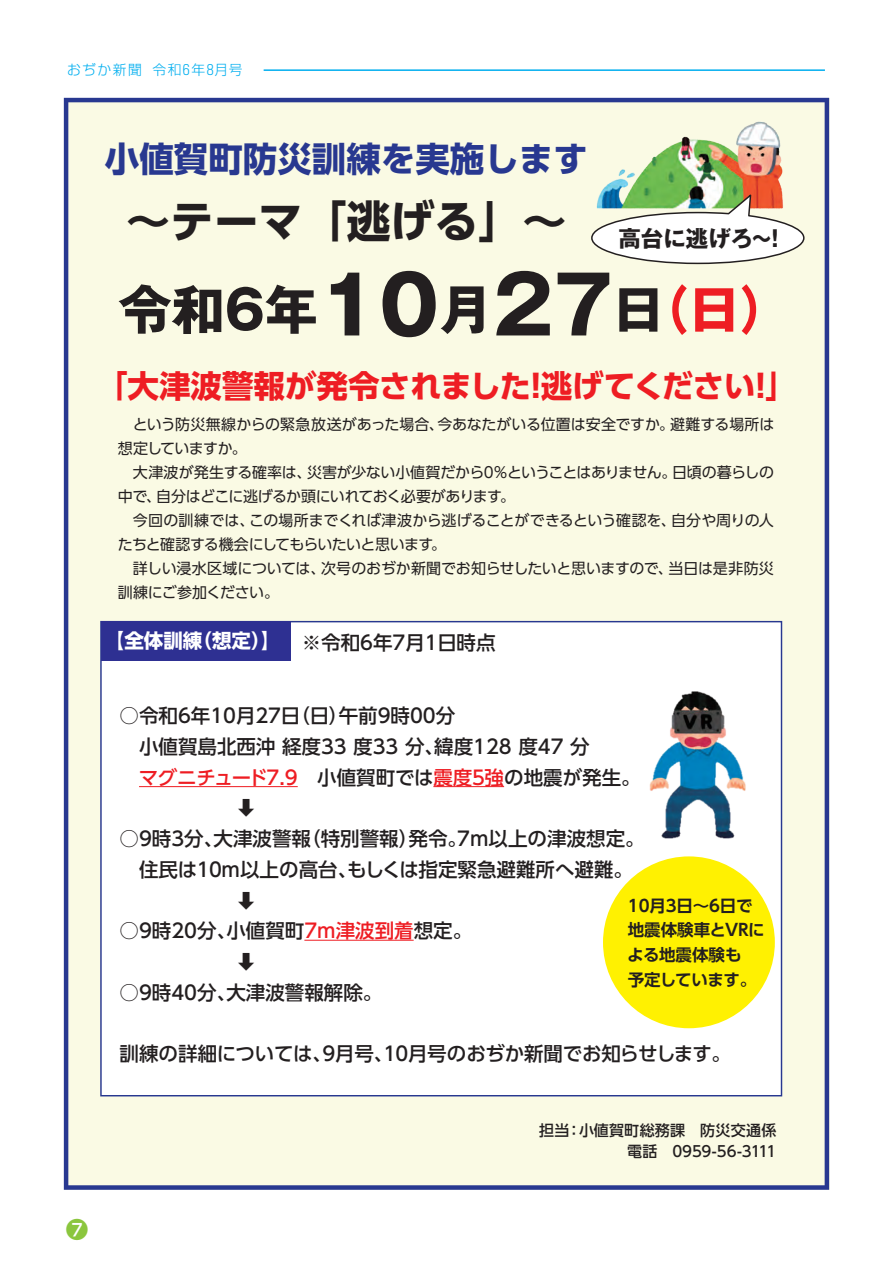
<style>
.page{position:relative;width:893px;height:1263px;background:#fff}
.page>*{position:absolute;margin:0;border:0;box-sizing:border-box;transform-origin:0 0}
.t1{font:700 79.8px "Gothic MB101 Pr 6";color:#231f20}
.t2{font:700 53.1px "Gothic MB101 Pr 6";color:#231f20}
.t3{font:700 53.1px "Gothic MB101 Pr 6";color:#ee1d23}
.t4{font:700 44.1px "UD Shin Go Pr 6";color:#231f20}
.t5{font:700 34.5px "UD Shin Go Pr 6";color:#283890}
.t6{font:700 31.5px "UD Shin Go Pr 6";letter-spacing:-.005em;color:#ee1d23}
.t7{font:700 22.5px "Gothic MB101 Pr 6";color:#231f20}
.t8{font:500 22.5px "UD Shin Go Pr 6";color:#8bc63e}
.t9{font:500 19.5px/30.8px "UD Shin Go Pr 6";color:#231f20}
.t10{font:500 19.5px "UD Shin Go Pr 6";letter-spacing:-.015em;color:#ee1d23}
.t11{font:700 19.5px "UD Shin Go Pr 6";color:#fff}
.t12{font:700 16.5px/24.8px "UD Shin Go Pr 6 De";letter-spacing:-.01em;color:#231f20}
.t13{font:15px/24px "UD Shin Go Pr 6";letter-spacing:-.02em;color:#231f20}
.t14{font:15px "UD Shin Go Pr 6";letter-spacing:-.04em;color:#231f20}
.t15{font:15px "UD Shin Go Pr 6";letter-spacing:-.045em;color:#231f20}
.t16{font:500 15px "UD Shin Go Pr 6";letter-spacing:.01em;color:#231f20}
.t17{font:15px "UD Shin Go Pr 6";color:#231f20}
.t18{font:500 15px "UD Shin Go Pr 6";letter-spacing:-.035em;color:#231f20}
.t19{font:15px "UD Shin Go Pr 6";letter-spacing:.015em;color:#231f20}
.t20{font:15px "UD Shin Go Pr 6";letter-spacing:.005em;color:#231f20}
.t21{font:300 13.8px "Shin Go Pr 6 N";letter-spacing:.105em;color:#00aeef}
.s1{color:#231f20}
.s2{font-weight:500;color:#231f20}
.s3{color:#ee1d23}
</style>
<div class="page">
<hr style="left:264px;top:69px;width:561px;height:2px;background:#00aeef">
<div style="left:64px;top:98px;width:765px;height:1092px;background:#fafae4"></div>
<img style="left:594px;top:110px;width:194px;height:82px">
<svg style="left:590px;top:192px;width:215px;height:73px"></svg>
<div style="left:101px;top:622px;width:680px;height:474px;background:#fff"></div>
<div style="left:101px;top:622px;width:190px;height:39px;background:#2e3092"></div>
<hr style="left:139px;top:786px;width:159px;height:1px;background:#ee1d23">
<hr style="left:433px;top:786px;width:71px;height:1px;background:#ee1d23">
<hr style="left:304px;top:940px;width:110px;height:1px;background:#ee1d23">
<img style="left:649px;top:691px;width:97px;height:148px">
<div style="left:603px;top:856px;width:172px;height:172px;background:#fff101;border-radius:50%"></div>
<p class="t21" style="left:67px;top:58px;width:76px">おぢか新聞</p>
<p class="t21" style="left:152px;top:58px;width:92px">令和6年8月号</p>
<h3 class="t5" style="left:105px;top:131px;width:484px">小値賀町防災訓練を実施します</h3>
<h3 class="t4" style="left:126px;top:185px;width:442px">～テーマ「逃げる「~</h3>
<h2 class="t2" style="left:118px;top:265px;width:201px">令和６年</h2>
<h1 class="t1" style="left:309px;top:239px;width:316px">１０２７</h1>
<h2 class="t2" style="left:439px;top:265px;width:55px">月</h2>
<p class="t7" style="left:618px;top:220px;width:169px">高台に逃げろ !~</p>
<h2 class="t3" style="left:612px;top:265px;width:182px">（<span class="s1">日</span>日(</h2>
<h3 class="t6" style="left:96px;top:361px;width:702px">「大津波警報が発令されました逃げてください「</h3>
<h3 class="t6" style="left:520px;top:361px;width:33px">！</h3>
<h3 class="t6" style="left:745px;top:361px;width:33px">!</h3>
<p class="t13" style="left:118px;top:412px;width:327px;text-indent:15px">という防災無線からの緊急放送があった場合、想定していますか。</p>
<p class="t13" style="left:438px;top:412px;width:238px">今あなたがいる位置は安全ですか。</p>
<p class="t13" style="left:670px;top:412px;width:106px">避難する場所は</p>
<p class="t17" style="left:133px;top:460px;width:180px">大津波が発生する確率は、</p>
<p class="t14" style="left:307px;top:460px;width:371px">災害が少ない小値賀だから0％ということはありません。</p>
<p class="t13" style="left:672px;top:460px;width:103px">日頃の暮らしの</p>
<p class="t14" style="left:156px;top:484px;width:348px">自分はどこに逃げるか頭にいれておく必要があります</p>
<p class="t13" style="left:118px;top:484px;width:45px">中で、</p>
<p class="t13" style="left:500px;top:484px;width:16px">。</p>
<p class="t13" style="left:249px;top:508px;width:428px">この場所までくれば津波から逃げることができるという確認を、</p>
<p class="t13" style="left:671px;top:508px;width:104px">自分や周りの人</p>
<p class="t19" style="left:133px;top:508px;width:123px">今回の訓練では、</p>
<p class="t15" style="left:118px;top:532px;width:317px">たちと確認する機会にしてもらいたいと思います</p>
<p class="t13" style="left:431px;top:532px;width:16px">。</p>
<p class="t13" style="left:321px;top:556px;width:353px">次号のおぢか新聞でお知らせしたいと思いますので、</p>
<p class="t13" style="left:118px;top:556px;width:209px;text-indent:15px">詳しい浸水区域については、訓練にご参加ください。</p>
<p class="t20" style="left:668px;top:556px;width:107px">当日は是非防災</p>
<p class="t11" style="left:105px;top:624px;width:99px">【全体訓練</p>
<p class="t11" style="left:193px;top:624px;width:130px">（想定）】　 <span class="s2">※</span></p>
<p class="t9" style="left:321px;top:627px;width:176px">令和6年7月1日時点</p>
<p class="t9" style="left:339px;top:700px;width:118px">午前9時00分</p>
<p class="t9" style="left:120px;top:700px;width:230px">○令和6年10月27 （日日）</p>
<p class="t9" style="left:120px;top:731px;width:326px">　小値賀島北西沖経度33 度33 分、</p>
<p class="t9" style="left:434px;top:731px;width:157px">緯度128 度47 分</p>
<p class="t10" style="left:139px;top:761px;width:335px">マグニチュード7.9<span class="s1">　小値賀町では</span>震度</p>
<p class="t9" style="left:237px;top:792px;width:21px">⇩</p>
<p class="t9" style="left:408px;top:823px;width:238px">発令 7。 m以上の津波想定。</p>
<p class="t9" style="left:485px;top:761px;width:158px"><span class="s3">強</span>の地震が発生。</p>
<p class="t10" style="left:469px;top:761px;width:21px">５</p>
<p class="t9" style="left:120px;top:823px;width:105px">○9時3分、</p>
<p class="t9" style="left:301px;top:823px;width:118px">（特別警報）</p>
<p class="t9" style="left:214px;top:823px;width:99px">大津波警報</p>
<p class="t9" style="left:120px;top:853px;width:79px">　住民は</p>
<p class="t9" style="left:222px;top:853px;width:137px">m以上の高台、</p>
<p class="t9" style="left:347px;top:853px;width:287px">もしくは指定緊急避難所へ避難。</p>
<p class="t9" style="left:193px;top:853px;width:33px">１０</p>
<p class="t9" style="left:226px;top:884px;width:247px;text-indent:10px">⇩<br>小値賀町<span class="s3">7m津波到着</span>想定。</p>
<p class="t9" style="left:120px;top:915px;width:118px">○9時20分、</p>
<p class="t9" style="left:226px;top:946px;width:157px;text-indent:10px">⇩<br>大津波警報解除。</p>
<p class="t9" style="left:120px;top:976px;width:118px">○9時40分、</p>
<p class="t12" style="left:627px;top:892px;width:139px">10月3日～6日で地震体験車とＶＲによる地震体験も<br>予定しています。</p>
<p class="t9" style="left:408px;top:1038px;width:325px">月号のおぢか新聞でお知らせします。</p>
<p class="t9" style="left:120px;top:1038px;width:294px">訓練の詳細については 9、月号１０</p>
<p class="t9" style="left:374px;top:1038px;width:21px">、</p>
<p class="t16" style="left:579px;top:1118px;width:199px">小値賀町総務課　防災交通係</p>
<p class="t16" style="left:539px;top:1118px;width:32px">担当</p>
<p class="t16" style="left:567px;top:1118px;width:16px">：</p>
<p class="t8" style="left:66px;top:1211px;width:24px">7</p>
<p class="t16" style="left:627px;top:1139px;width:32px">電話</p>
<p class="t18" style="left:672px;top:1139px;width:105px">0959-56-3111</p>
</div>
